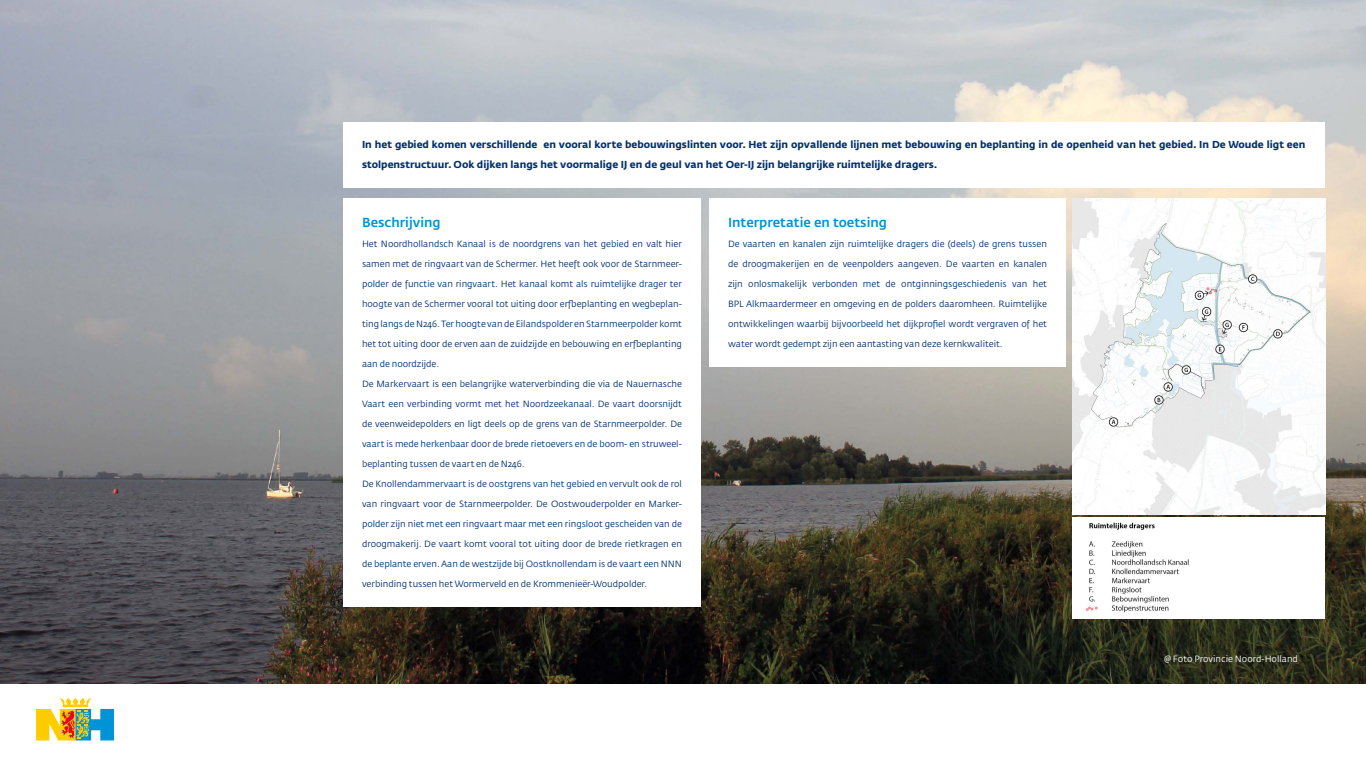
<style>
.page{position:relative;width:1366px;height:768px;background:#fff}
.page>*{position:absolute;margin:0;border:0;box-sizing:border-box;transform-origin:0 0}
.Txt{font:500 13px "Fedra Sans Std";color:#0093d6}
.txt_bold{font:700 10px/20px "Fedra Sans Std";color:#03326c}
.Txt-2{font:9px "Fedra Sans Std";color:#03326c}
.t1{font:9px "Fedra Sans Std";color:#fff}
</style>
<div class="page">
<img style="left:0;top:0;width:1366px;height:684px">
<svg style="left:36px;top:698px;width:78px;height:42px"></svg>
<img style="left:1072px;top:198px;width:253px;height:317px">
<img style="left:1072px;top:517px;width:253px;height:101px">
<div style="left:709px;top:198px;width:357px;height:168px;background:#fff"></div>
<div style="left:343px;top:198px;width:358px;height:408px;background:#fff"></div>
<div style="left:343px;top:122px;width:982px;height:66px;background:#fff"></div>
<p class="txt_bold" style="left:362px;top:135px;width:945px">In het gebied komen verschillende en vooral korte bebouwingslinten voor. Het zijn opvallende lijnen met bebouwing en beplanting in de openheid van het gebied. In De Woude ligt een stolpenstructuur. Ook dijken langs het voormalige IJ en de geul van het Oer-IJ zijn belangrijke ruimtelijke dragers.</p>
<p class="Txt" style="left:362px;top:214px;width:80px">Beschrijving</p>
<p class="Txt-2" style="left:362px;top:239px;width:322px">Het Noordhollandsch Kanaal is de noordgrens van het gebied en valt hier</p>
<p class="Txt-2" style="left:362px;top:259px;width:322px">samen met de ringvaart van de Schermer. Het heeft ook voor de Starnmeer-</p>
<p class="Txt-2" style="left:362px;top:279px;width:322px">polder de functie van ringvaart. Het kanaal komt als ruimtelijke drager ter</p>
<p class="Txt-2" style="left:362px;top:299px;width:321px">hoogte van de Schermer vooral tot uiting door erfbeplanting en wegbeplan-</p>
<p class="Txt-2" style="left:362px;top:319px;width:322px">ting langs de N246. Ter hoogte van de Eilandspolder en Starnmeerpolder komt</p>
<p class="Txt-2" style="left:362px;top:339px;width:322px">het tot uiting door de erven aan de zuidzijde en bebouwing en erf-beplanting</p>
<p class="Txt-2" style="left:362px;top:359px;width:79px">aan de noordzijde.</p>
<p class="Txt-2" style="left:362px;top:379px;width:322px">De Markervaart is een belangrijke waterverbinding die via de Nauernasche</p>
<p class="Txt-2" style="left:362px;top:399px;width:322px">Vaart een verbinding vormt met het Noordzeekanaal. De vaart doorsnijdt</p>
<p class="Txt-2" style="left:362px;top:419px;width:321px">de veenweidepolders en ligt deels op de grens van de Starnmeerpolder. De</p>
<p class="Txt-2" style="left:362px;top:439px;width:321px">vaart is mede herkenbaar door de brede rietoevers en de boom- en struweel-</p>
<p class="Txt-2" style="left:362px;top:459px;width:164px">beplanting tussen de vaart en de N246.</p>
<p class="Txt-2" style="left:362px;top:479px;width:321px">De Knollendammervaart is de oostgrens van het gebied en vervult ook de rol</p>
<p class="Txt-2" style="left:362px;top:499px;width:321px">van ringvaart voor de Starnmeerpolder. De Oostwouderpolder en Marker-</p>
<p class="Txt-2" style="left:362px;top:519px;width:322px">polder zijn niet met een ringvaart maar met een ringsloot gescheiden van de</p>
<p class="Txt-2" style="left:362px;top:539px;width:322px">droogmakerij. De vaart komt vooral tot uiting door de brede rietkragen en</p>
<p class="Txt-2" style="left:362px;top:559px;width:322px">de beplante erven. Aan de westzijde bij Oostknollendam is de vaart een NNN</p>
<p class="Txt-2" style="left:362px;top:579px;width:287px">verbinding tussen het Wormerveld en de Krommenieër-Woudpolder.</p>
<p class="Txt" style="left:728px;top:214px;width:161px">Interpretatie en toetsing</p>
<p class="Txt-2" style="left:728px;top:239px;width:320px">De vaarten en kanalen zijn ruimtelijke dragers die (deels) de grens tussen</p>
<p class="Txt-2" style="left:728px;top:259px;width:321px">de droogmakerijen en de veenpolders aangeven. De vaarten en kanalen</p>
<p class="Txt-2" style="left:728px;top:279px;width:320px">zijn onlosmakelijk verbonden met de ontginningsgeschiedenis van het</p>
<p class="Txt-2" style="left:728px;top:299px;width:321px">BPL Alkmaardermeer en omgeving en de polders daaromheen. Ruimtelijke</p>
<p class="Txt-2" style="left:728px;top:319px;width:321px">ontwikkelingen waarbij bijvoorbeeld het dijkprofiel wordt vergraven of het</p>
<p class="Txt-2" style="left:728px;top:339px;width:276px">water wordt gedempt zijn een aantasting van deze kernkwaliteit.</p>
<p class="t1" style="left:1164px;top:653px;width:135px">@ Foto Provincie Noord-Holland</p>
</div>
